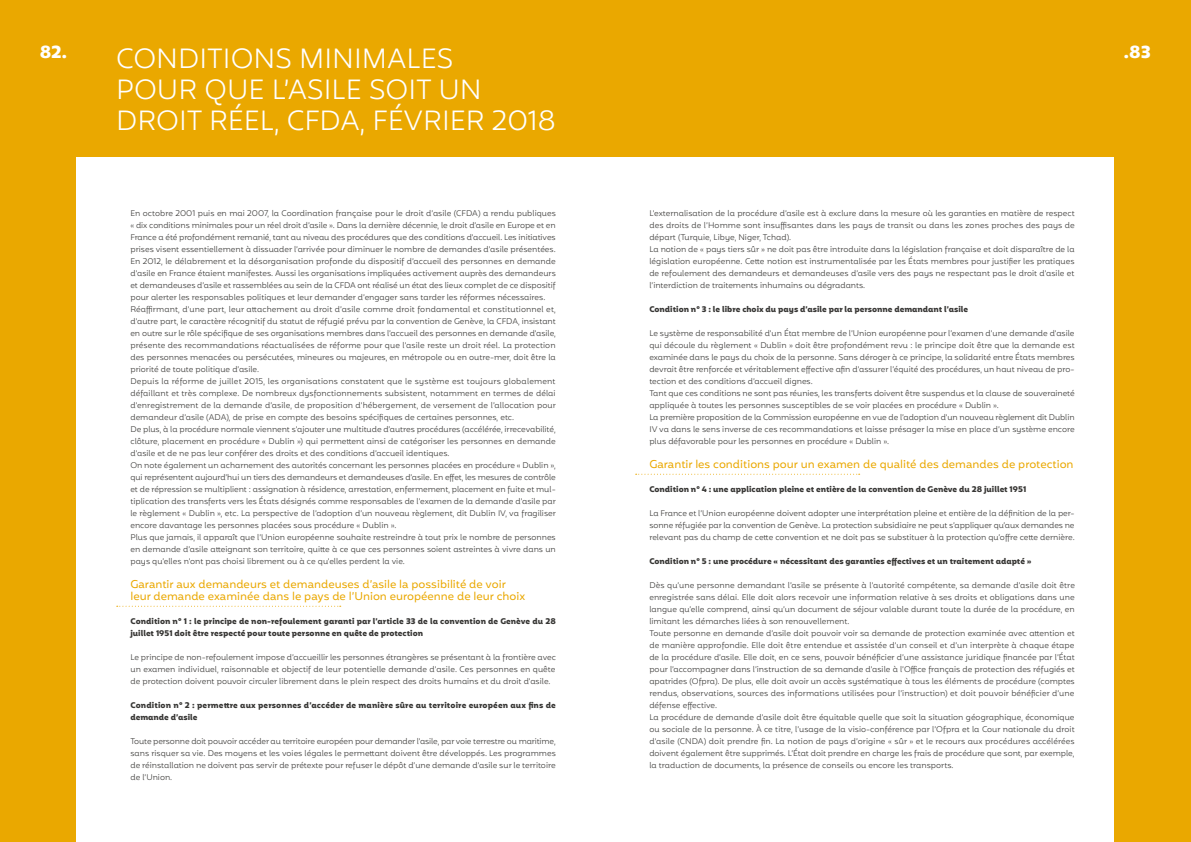
<style>
.page{position:relative;width:1191px;height:842px;background:#eaa800}
.page>*{position:absolute;margin:0;border:0;box-sizing:border-box;transform-origin:0 0}
.t1{font:300 27px/31px "Mohr";color:#fff}
.t2{font:700 17px "Mohr";color:#fff}
.t3{font:11px/12px "Mohr";color:#eaa800}
.t4{font:300 8px/12px "Mohr Alt";color:#373634}
.t5{font:700 8px/12px "Mohr Alt";color:#373634}
</style>
<div class="page">
<div style="left:77px;top:157px;width:1037px;height:685px;background:#fff"></div>
<svg style="left:635px;top:474px;width:224px;height:1px"></svg>
<svg style="left:117px;top:606px;width:224px;height:1px"></svg>
<h2 class="t2" style="left:40px;top:42px;width:29px">82.</h2>
<h2 class="t2" style="left:1123px;top:42px;width:28px">.83</h2>
<h1 class="t1" style="left:116px;top:46px;width:441px">CONDITIONS MINIMALES<br>POUR QUE L’ASILE SOIT UN<br>DROIT RÉEL, CFDA, FÉVRIER 2018</h1>
<p class="t4" style="left:130px;top:208px;width:427px">En octobre 2001 puis en mai 2007, la Coordination française pour le droit d’asile (CFDA) a rendu publiques « dix conditions minimales pour un réel droit d’asile ». Dans la dernière décennie, le droit d’asile en Europe et en France a été profondément remanié, tant au niveau des procédures que des conditions d’accueil. Les initiatives prises visent essentiellement à dissuader l’arrivée pour diminuer le nombre de demandes d’asile présentées.<br>En 2012, le délabrement et la désorganisation profonde du dispositif d’accueil des personnes en demande d’asile en France étaient manifestes. Aussi les organisations impliquées activement auprès des demandeurs et demandeuses d’asile et rassemblées au sein de la CFDA ont réalisé un état des lieux complet de ce dispositif pour alerter les responsables politiques et leur demander d’engager sans tarder les réformes nécessaires.<br>Réaffirmant, d’une part, leur attachement au droit d’asile comme droit fondamental et constitutionnel et, d’autre part, le caractère récognitif du statut de réfugié prévu par la convention de Genève, la CFDA, insistant en outre sur le rôle spécifique de ses organisations membres dans l’accueil des personnes en demande d’asile, présente des recommandations réactualisées de réforme pour que l’asile reste un droit réel. La protection des personnes menacées ou persécutées, mineures ou majeures, en métropole ou en outre-mer, doit être la priorité de toute politique d’asile.<br>Depuis la réforme de juillet 2015, les organisations constatent que le système est toujours globalement défaillant et très complexe. De nombreux dysfonctionnements subsistent, notamment en termes de délai d’enregistrement de la demande d’asile, de proposition d’hébergement, de versement de l’allocation pour demandeur d’asile (ADA), de prise en compte des besoins spécifiques de certaines personnes, etc.<br>De plus, à la procédure normale viennent s’ajouter une multitude d’autres procédures (accélérée, irrecevabilité, clôture, placement en procédure « Dublin ») qui permettent ainsi de catégoriser les personnes en demande d’asile et de ne pas leur conférer des droits et des conditions d’accueil identiques.<br>On note également un acharnement des autorités concernant les personnes placées en procédure « Dublin », qui représentent aujourd’hui un tiers des demandeurs et demandeuses d’asile. En effet, les mesures de contrôle et de répression se multiplient : assignation à résidence, arrestation, enfermement, placement en fuite et mul&shy;tiplication des transferts vers les États désignés comme responsables de l’examen de la demande d’asile par le règlement « Dublin », etc. La perspective de l’adoption d’un nouveau règlement, dit Dublin IV, va fragiliser encore davantage les personnes placées sous procédure « Dublin ».<br>Plus que jamais, il apparaît que l’Union européenne souhaite restreindre à tout prix le nombre de personnes en demande d’asile atteignant son territoire, quitte à ce que ces personnes soient astreintes à vivre dans un pays qu’elles n’ont pas choisi librement ou à ce qu’elles perdent la vie.</p>
<h3 class="t3" style="left:130px;top:578px;width:396px">Garantir aux demandeurs et demandeuses d’asile la possibilité de voir leur demande examinée dans le pays de l’Union européenne de leur choix</h3>
<p class="t5" style="left:130px;top:615px;width:427px">Condition n° 1 : le principe de non-refoulement garanti par l’article 33 de la convention de Genève du 28 juillet 1951 doit être respecté pour toute personne en quête de protection</p>
<p class="t4" style="left:130px;top:652px;width:427px;text-align:justify">Le principe de non-refoulement impose d’accueillir les personnes étrangères se présentant à la frontière avec un examen individuel, raisonnable et objectif de leur potentielle demande d’asile. Ces personnes en quête de protection doivent pouvoir circuler librement dans le plein respect des droits humains et du droit d’asile.</p>
<p class="t5" style="left:130px;top:699px;width:427px">Condition n° 2 : permettre aux personnes d’accéder de manière sûre au territoire européen aux fins de demande d’asile</p>
<p class="t4" style="left:130px;top:736px;width:427px;text-align:justify">Toute personne doit pouvoir accéder au territoire européen pour demander l’asile, par voie terrestre ou maritime, sans risquer sa vie. Des moyens et les voies légales le permettant doivent être développés. Les programmes de réinstallation ne doivent pas servir de prétexte pour refuser le dépôt d’une demande d’asile sur le territoire de l’Union.</p>
<p class="t4" style="left:649px;top:208px;width:427px">L’externalisation de la procédure d’asile est à exclure dans la mesure où les garanties en matière de respect des droits de l’Homme sont insuffisantes dans les pays de transit ou dans les zones proches des pays de départ (Turquie, Libye, Niger, Tchad).<br>La notion de « pays tiers sûr » ne doit pas être introduite dans la législation française et doit disparaître de la législation européenne. Cette notion est instrumentalisée par les États membres pour justifier les pratiques de refoulement des demandeurs et demandeuses d’asile vers des pays ne respectant pas le droit d’asile et l’interdiction de traitements inhumains ou dégradants.</p>
<p class="t5" style="left:649px;top:303px;width:320px">Condition n° 3 : le libre choix du pays d’asile par la personne demandant l’asile</p>
<p class="t4" style="left:649px;top:328px;width:427px">Le système de responsabilité d’un État membre de l’Union européenne pour l’examen d’une demande d’asile qui découle du règlement « Dublin » doit être profondément revu : le principe doit être que la demande est examinée dans le pays du choix de la personne. Sans déroger à ce principe, la solidarité entre États membres devrait être renforcée et véritablement effective afin d’assurer l’équité des procédures, un haut niveau de pro&shy;tection et des conditions d’accueil dignes.<br>Tant que ces conditions ne sont pas réunies, les transferts doivent être suspendus et la clause de souveraineté appliquée à toutes les personnes susceptibles de se voir placées en procédure « Dublin ».<br>La première proposition de la Commission européenne en vue de l’adoption d’un nouveau règlement dit Dublin IV va dans le sens inverse de ces recommandations et laisse présager la mise en place d’un système encore plus défavorable pour les personnes en procédure « Dublin ».</p>
<h3 class="t3" style="left:649px;top:458px;width:426px">Garantir les conditions pour un examen de qualité des demandes de protection</h3>
<p class="t5" style="left:649px;top:483px;width:378px">Condition n° 4 : une application pleine et entière de la convention de Genève du 28 juillet 1951</p>
<p class="t4" style="left:649px;top:508px;width:427px;text-align:justify">La France et l’Union européenne doivent adopter une interprétation pleine et entière de la définition de la per&shy;sonne réfugiée par la convention de Genève. La protection subsidiaire ne peut s’appliquer qu’aux demandes ne relevant pas du champ de cette convention et ne doit pas se substituer à la protection qu’offre cette dernière.</p>
<p class="t5" style="left:649px;top:555px;width:384px">Condition n° 5 : une procédure « nécessitant des garanties effectives et un traitement adapté »</p>
<p class="t4" style="left:649px;top:580px;width:427px">Dès qu’une personne demandant l’asile se présente à l’autorité compétente, sa demande d’asile doit être enregistrée sans délai. Elle doit alors recevoir une information relative à ses droits et obligations dans une langue qu’elle comprend, ainsi qu’un document de séjour valable durant toute la durée de la procédure, en limitant les démarches liées à son renouvellement.<br>Toute personne en demande d’asile doit pouvoir voir sa demande de protection examinée avec attention et de manière approfondie. Elle doit être entendue et assistée d’un conseil et d’un interprète à chaque étape de la procédure d’asile. Elle doit, en ce sens, pouvoir bénéficier d’une assistance juridique financée par l’État pour l’accompagner dans l’instruction de sa demande d’asile à l’Office français de protection des réfugiés et apatrides (Ofpra). De plus, elle doit avoir un accès systématique à tous les éléments de procédure (comptes rendus, observations, sources des informations utilisées pour l’instruction) et doit pouvoir bénéficier d’une défense effective.<br>La procédure de demande d’asile doit être équitable quelle que soit la situation géographique, économique ou sociale de la personne. À ce titre, l’usage de la visio-conférence par l’Ofpra et la Cour nationale du droit d’asile (CNDA) doit prendre fin. La notion de pays d’origine « sûr » et le recours aux procédures accélérées doivent également être supprimés. L’État doit prendre en charge les frais de procédure que sont, par exemple, la traduction de documents, la présence de conseils ou encore les transports.</p>
</div>
